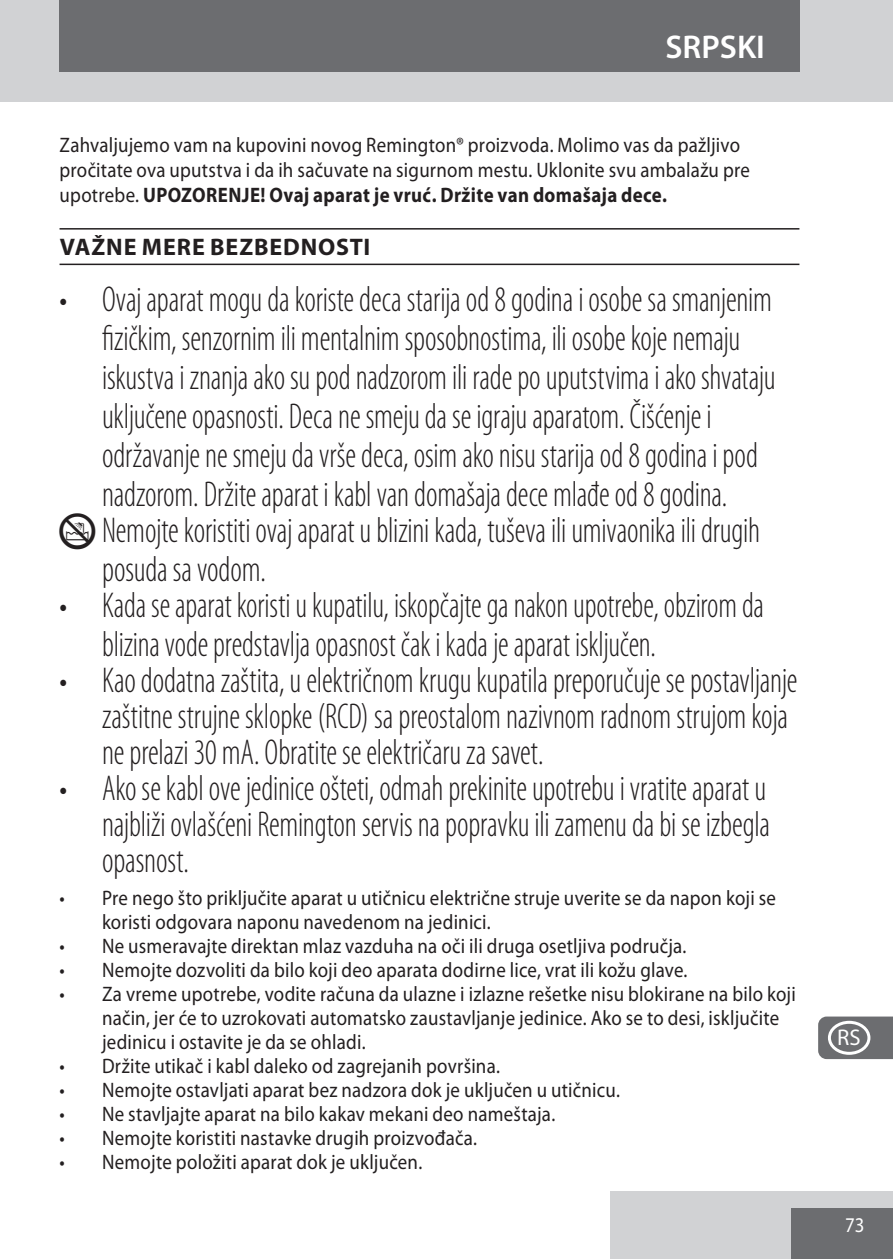
<style>
.page{position:relative;width:893px;height:1259px;background:#fff}
.page>*{position:absolute;margin:0;border:0;box-sizing:border-box;transform-origin:0 0}
.t1{font:300 condensed 36px/39px "Myriad Pro";letter-spacing:-.005em;color:#231f20;scale:.9 1}
.t2{font:300 condensed 36px/39px "Myriad Pro";letter-spacing:-.005em;color:#231f20;scale:.89 1}
.t3{font:600 33px "Myriad Pro";color:#fff}
.heading{font:700 24px "Myriad Pro";letter-spacing:.035em;color:#231f20}
.t4{font:22.8px "Myriad Pro";color:#fff}
.default{font:21px/24px "Myriad Pro";letter-spacing:.01em;color:#231f20;scale:.9 1}
.t5{font:21px "Myriad Pro";color:#fff;scale:.9 1}
.s1{font-weight:700}
.s2{font-family:"Myriad IS Otext";font-weight:400;font-stretch:normal}
</style>
<div class="page">
<div style="left:611px;top:1191px;width:282px;height:68px;background:#d1d2d4"></div>
<div style="left:791px;top:1208px;width:102px;height:51px;background:#6c6d70"></div>
<div style="left:0;top:0;width:893px;height:102px;background:#d1d2d4"></div>
<div style="left:59px;top:0;width:740px;height:72px;background:#6c6d70"></div>
<svg style="left:818px;top:1016px;width:75px;height:43px;background:#76777a"></svg>
<hr style="left:60px;top:228px;width:739px;height:2px;background:#231f20">
<hr style="left:60px;top:264px;width:739px;height:1px;background:#231f20">
<div style="left:828px;top:128px;width:42px;height:34px;border:3px solid #fff;border-radius:50%"></div>
<div style="left:828px;top:170px;width:42px;height:34px;border:3px solid #fff;border-radius:50%"></div>
<div style="left:828px;top:213px;width:42px;height:34px;border:3px solid #fff;border-radius:50%"></div>
<div style="left:828px;top:255px;width:42px;height:34px;border:3px solid #fff;border-radius:50%"></div>
<div style="left:828px;top:298px;width:42px;height:34px;border:3px solid #fff;border-radius:50%"></div>
<div style="left:828px;top:340px;width:42px;height:34px;border:3px solid #fff;border-radius:50%"></div>
<div style="left:828px;top:383px;width:42px;height:34px;border:3px solid #fff;border-radius:50%"></div>
<div style="left:828px;top:425px;width:42px;height:34px;border:3px solid #fff;border-radius:50%"></div>
<div style="left:828px;top:468px;width:42px;height:34px;border:3px solid #fff;border-radius:50%"></div>
<div style="left:828px;top:510px;width:42px;height:34px;border:3px solid #fff;border-radius:50%"></div>
<div style="left:828px;top:553px;width:42px;height:34px;border:3px solid #fff;border-radius:50%"></div>
<div style="left:828px;top:595px;width:42px;height:34px;border:3px solid #fff;border-radius:50%"></div>
<div style="left:828px;top:638px;width:42px;height:34px;border:3px solid #fff;border-radius:50%"></div>
<div style="left:828px;top:680px;width:42px;height:34px;border:3px solid #fff;border-radius:50%"></div>
<div style="left:828px;top:723px;width:42px;height:34px;border:3px solid #fff;border-radius:50%"></div>
<div style="left:828px;top:765px;width:42px;height:34px;border:3px solid #fff;border-radius:50%"></div>
<div style="left:828px;top:808px;width:42px;height:34px;border:3px solid #fff;border-radius:50%"></div>
<div style="left:828px;top:850px;width:42px;height:34px;border:3px solid #fff;border-radius:50%"></div>
<div style="left:828px;top:893px;width:42px;height:34px;border:3px solid #fff;border-radius:50%"></div>
<div style="left:828px;top:935px;width:42px;height:34px;border:3px solid #fff;border-radius:50%"></div>
<div style="left:828px;top:978px;width:42px;height:34px;border:3px solid #fff;border-radius:50%"></div>
<div style="left:828px;top:1020px;width:42px;height:34px;border:3px solid #fff;border-radius:50%"></div>
<div style="left:828px;top:1063px;width:42px;height:34px;border:3px solid #fff;border-radius:50%"></div>
<div style="left:828px;top:1106px;width:42px;height:34px;border:3px solid #fff;border-radius:50%"></div>
<div style="left:828px;top:1148px;width:42px;height:34px;border:3px solid #fff;border-radius:50%"></div>
<p class="t3" style="left:665px;top:28px;width:101px">SRPSKI</p>
<p class="default" style="left:60px;top:133px;width:769px;line-height:25.2px">Zahvaljujemo vam na kupovini novog Remington® proizvoda. Molimo vas da pažljivo pročitate ova uputstva i da ih sačuvate na sigurnom mestu. Uklonite svu ambalažu pre upotrebe. <span class="s1">UPOZORENJE! Ovaj aparat je vruć. Držite van domašaja dece.</span></p>
<p class="heading" style="left:60px;top:233px;width:312px">VAŽNE MERE BEZBEDNOSTI</p>
<p class="t1" style="left:102px;top:280px;width:750px;text-indent:-43px">• Ovaj aparat mogu da koriste deca starija od 8 godina i osobe sa smanjenim fizičkim, senzornim ili mentalnim sposobnostima, ili osobe koje nemaju iskustva i znanja ako su pod nadzorom ili rade po uputstvima i ako shvataju uključene opasnosti. Deca ne smeju da se igraju aparatom. Čišćenje i održavanje ne smeju da vrše deca, osim ako nisu starija od 8 godina i pod nadzorom. Držite aparat i kabl van domašaja dece mlađe od 8 godina.</p>
<p class="t1" style="left:102px;top:511px;width:733px;text-indent:-43px"><span class="s2">L</span> Nemojte koristiti ovaj aparat u blizini kada, tuševa ili umivaonika ili drugih posuda sa vodom.</p>
<p class="t2" style="left:102px;top:586px;width:745px;text-indent:-43px">• Kada se aparat koristi u kupatilu, iskopčajte ga nakon upotrebe, obzirom da blizina vode predstavlja opasnost čak i kada je aparat isključen.</p>
<p class="t1" style="left:102px;top:663px;width:774px;line-height:36px;text-indent:-43px">• Kao dodatna zaštita, u električnom krugu kupatila preporučuje se postavljanje zaštitne strujne sklopke (RCD) sa preostalom nazivnom radnom strujom koja ne prelazi 30 mA. Obratite se električaru za savet.</p>
<p class="t1" style="left:102px;top:771px;width:744px;line-height:36px;text-align:justify;text-indent:-43px">• Ako se kabl ove jedinice ošteti, odmah prekinite upotrebu i vratite aparat u najbliži ovlašćeni Remington servis na popravku ili zamenu da bi se izbegla opasnost.</p>
<p class="default" style="left:102px;top:886px;width:750px;text-indent:-43px">• Pre nego što priključite aparat u utičnicu električne struje uverite se da napon koji se koristi odgovara naponu navedenom na jedinici.</p>
<p class="default" style="left:60px;top:934px;width:698px">• Ne usmeravajte direktan mlaz vazduha na oči ili druga osetljiva područja.</p>
<p class="default" style="left:60px;top:958px;width:699px">• Nemojte dozvoliti da bilo koji deo aparata dodirne lice, vrat ili kožu glave.</p>
<p class="default" style="left:102px;top:982px;width:772px;text-indent:-43px">• Za vreme upotrebe, vodite računa da ulazne i izlazne rešetke nisu blokirane na bilo koji način, jer će to uzrokovati automatsko zaustavljanje jedinice. Ako se to desi, isključite jedinicu i ostavite je da se ohladi.</p>
<p class="default" style="left:60px;top:1054px;width:491px">• Držite utikač i kabl daleko od zagrejanih površina.</p>
<p class="default" style="left:60px;top:1078px;width:624px">• Nemojte ostavljati aparat bez nadzora dok je uključen u utičnicu.</p>
<p class="default" style="left:60px;top:1102px;width:552px">• Ne stavljajte aparat na bilo kakav mekani deo nameštaja.</p>
<p class="default" style="left:60px;top:1126px;width:466px">• Nemojte koristiti nastavke drugih proizvođača.</p>
<p class="default" style="left:60px;top:1150px;width:405px">• Nemojte položiti aparat dok je uključen.</p>
<p class="t4" style="left:837px;top:1025px;width:25px">RS</p>
<p class="t5" style="left:845px;top:1213px;width:23px">73</p>
</div>
